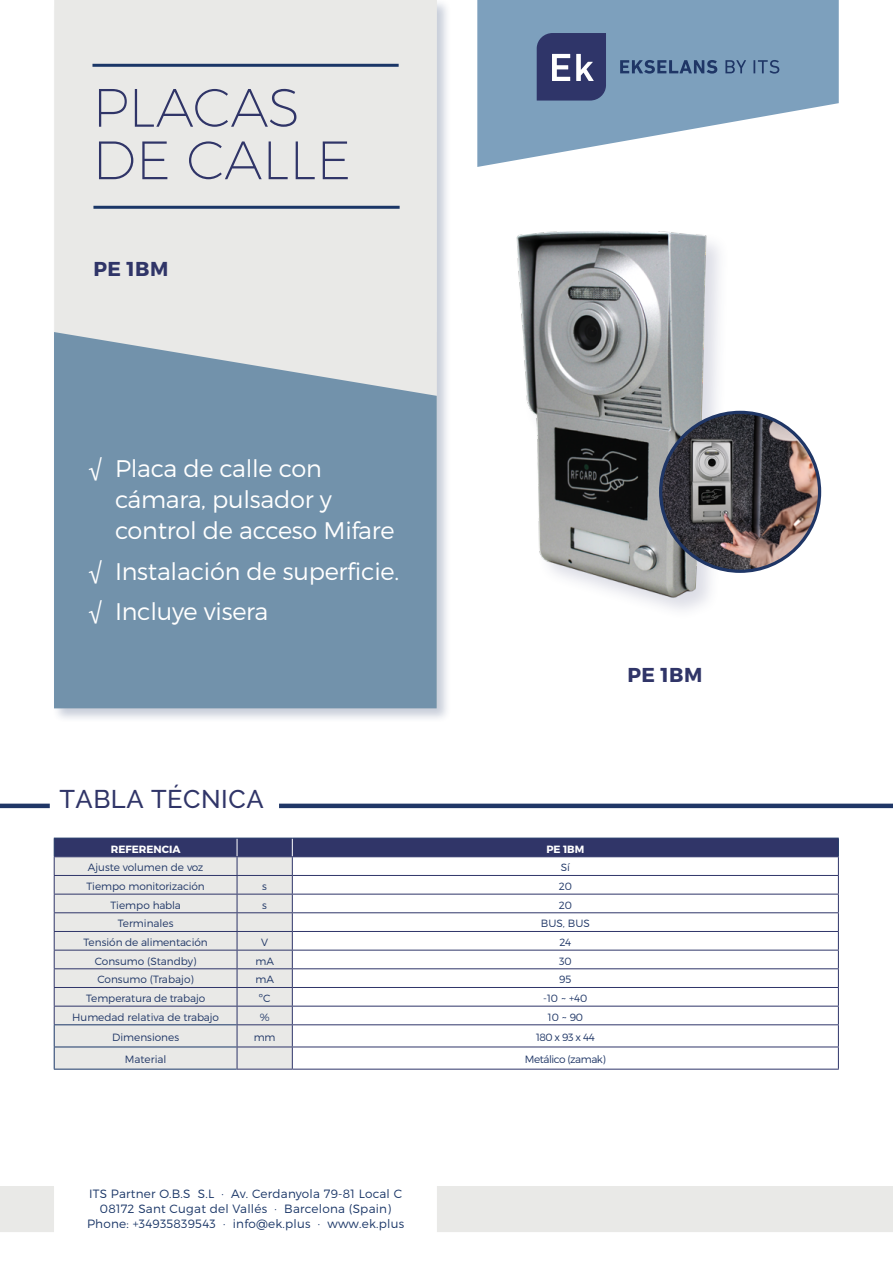
<style>
.page{position:relative;width:893px;height:1263px;background:#fff}
.page>*{position:absolute;margin:0;border:0;box-sizing:border-box;transform-origin:0 0}
.t1{font:200 54px/52.5px "Montserrat";color:#303568}
.t2{font:500 25.5px "Raleway";letter-spacing:.02em;color:#303568}
.t3{font:300 24px/31.5px "Montserrat";letter-spacing:-.01em;color:#fff}
.t4{font:700 20.1px "Montserrat";letter-spacing:.02em;color:#303568}
.t5{font:300 12px/15px "Montserrat";letter-spacing:.02em;color:#1a3667;text-align:center}
.t6{font:300 10.5px "Montserrat";color:#1f3666}
.t7{font:700 10.5px "Montserrat";color:#fff}
.t8{font:300 10.5px "Montserrat";letter-spacing:-.045em;color:#1f3666}
.s1{font-family:"Helvetica Neue LT Std";font-weight:400}
</style>
<div class="page">
<div style="left:52px;top:0;width:399px;height:723px;background:#1f3666;opacity:.25"></div>
<div style="left:54px;top:0;width:383px;height:332px;background:#e9e9e7"></div>
<svg style="left:54px;top:332px;width:383px;height:376px;background:#7c99b0"></svg>
<hr style="left:92px;top:64px;width:307px;height:3px;background:#1a3667">
<hr style="left:93px;top:206px;width:307px;height:3px;background:#1a3667">
<svg style="left:477px;top:0;width:362px;height:167px;fill:#7da0bd"></svg>
<svg style="left:537px;top:33px;width:69px;height:68px;background:#484e7c"></svg>
<svg style="left:620px;top:60px;width:97px;height:14px"></svg>
<svg style="left:725px;top:60px;width:21px;height:13px"></svg>
<svg style="left:753px;top:60px;width:26px;height:14px"></svg>
<div style="left:0;top:1186px;width:54px;height:46px;background:#e9e9e7"></div>
<div style="left:437px;top:1186px;width:456px;height:46px;background:#e9e9e7"></div>
<hr style="left:54px;top:1069px;width:183px;height:1px;background:#1a3667">
<hr style="left:292px;top:1069px;width:547px;height:1px;background:#2f3569">
<svg style="left:54px;top:838px;width:785px;height:231px"></svg>
<hr style="left:237px;top:875px;width:55px;height:1px;background:#2f3569">
<hr style="left:237px;top:894px;width:55px;height:1px;background:#2f3569">
<hr style="left:237px;top:912px;width:55px;height:1px;background:#2f3569">
<hr style="left:237px;top:931px;width:55px;height:1px;background:#2f3569">
<hr style="left:237px;top:950px;width:55px;height:1px;background:#2f3569">
<hr style="left:237px;top:968px;width:55px;height:1px;background:#2f3569">
<hr style="left:237px;top:987px;width:55px;height:1px;background:#2f3569">
<hr style="left:237px;top:1006px;width:55px;height:1px;background:#2f3569">
<hr style="left:237px;top:1024px;width:55px;height:1px;background:#2f3569">
<hr style="left:237px;top:1046px;width:55px;height:1px;background:#2f3569">
<hr style="left:237px;top:1069px;width:55px;height:1px;background:#2f3569">
<img style="left:516px;top:231px;width:257px;height:379px">
<hr style="left:0;top:804px;width:50px;height:4px;background:#1f3666">
<hr style="left:279px;top:804px;width:614px;height:4px;background:#1f3666">
<img style="left:661px;top:412px;width:159px;height:159px;border-radius:79px">
<div style="left:659px;top:411px;width:162px;height:162px;border:3px solid #1f3666;border-radius:50%"></div>
<h1 class="t1" style="left:92px;top:80px;width:260px">PLACAS<br>DE CALLE</h1>
<h3 class="t4" style="left:93px;top:256px;width:76px">PE 1BM</h3>
<h3 class="t3" style="left:115px;top:452px;width:281px;text-indent:-27px"><span class="s1">√</span> Placa de calle con cámara, pulsador y control de acceso Mifare</h3>
<h3 class="t3" style="left:88px;top:550px;width:313px;line-height:40px"><span class="s1">√</span> Instalación de superficie. <span class="s1">√</span> Incluye visera</h3>
<h3 class="t4" style="left:627px;top:662px;width:76px">PE 1BM</h3>
<h2 class="t2" style="left:59px;top:785px;width:206px">TABLA TÉCNICA</h2>
<p class="t7" style="left:111px;top:842px;width:71px">REFERENCIA</p>
<p class="t7" style="left:546px;top:842px;width:40px">PE 1BM</p>
<p class="t6" style="left:88px;top:861px;width:117px">Ajuste volumen de voz</p>
<p class="t6" style="left:561px;top:861px;width:11px">Sí</p>
<p class="t6" style="left:86px;top:880px;width:120px">Tiempo monitorización</p>
<p class="t6" style="left:262px;top:880px;width:6px">s</p>
<p class="t6" style="left:559px;top:880px;width:15px">20</p>
<p class="t6" style="left:110px;top:898px;width:72px">Tiempo habla</p>
<p class="t6" style="left:262px;top:898px;width:6px">s</p>
<p class="t6" style="left:559px;top:898px;width:15px">20</p>
<p class="t6" style="left:118px;top:917px;width:57px">Terminales</p>
<p class="t6" style="left:541px;top:917px;width:50px">BUS, BUS</p>
<p class="t6" style="left:84px;top:936px;width:126px">Tensión de alimentación</p>
<p class="t6" style="left:261px;top:936px;width:8px">V</p>
<p class="t6" style="left:559px;top:936px;width:13px">24</p>
<p class="t6" style="left:95px;top:954px;width:103px">Consumo (Standby)</p>
<p class="t6" style="left:255px;top:954px;width:20px">mA</p>
<p class="t6" style="left:559px;top:954px;width:14px">30</p>
<p class="t6" style="left:97px;top:973px;width:98px">Consumo (Trabajo)</p>
<p class="t6" style="left:255px;top:973px;width:20px">mA</p>
<p class="t6" style="left:559px;top:973px;width:14px">95</p>
<p class="t6" style="left:86px;top:992px;width:121px">Temperatura de trabajo</p>
<p class="t6" style="left:259px;top:992px;width:13px">ºC</p>
<p class="t6" style="left:543px;top:992px;width:46px">-10 ~ +40</p>
<p class="t6" style="left:72px;top:1010px;width:148px">Humedad relativa de trabajo</p>
<p class="t6" style="left:260px;top:1010px;width:11px">%</p>
<p class="t6" style="left:548px;top:1010px;width:37px">10 ~ 90</p>
<p class="t6" style="left:112px;top:1031px;width:68px">Dimensiones</p>
<p class="t6" style="left:254px;top:1031px;width:23px">mm</p>
<p class="t6" style="left:536px;top:1031px;width:60px">180 x 93 x 44</p>
<p class="t6" style="left:125px;top:1053px;width:43px">Material</p>
<p class="t8" style="left:525px;top:1053px;width:82px">Metálico (zamak)</p>
<p class="t5" style="left:87px;top:1186px;width:319px">ITS Partner O.B.S S.L · Av. Cerdanyola 79-81 Local C<br>08172 Sant Cugat del Vallés · Barcelona (Spain)<br>Phone: +34935839543 · info@ek.plus · www.ek.plus</p>
</div>
